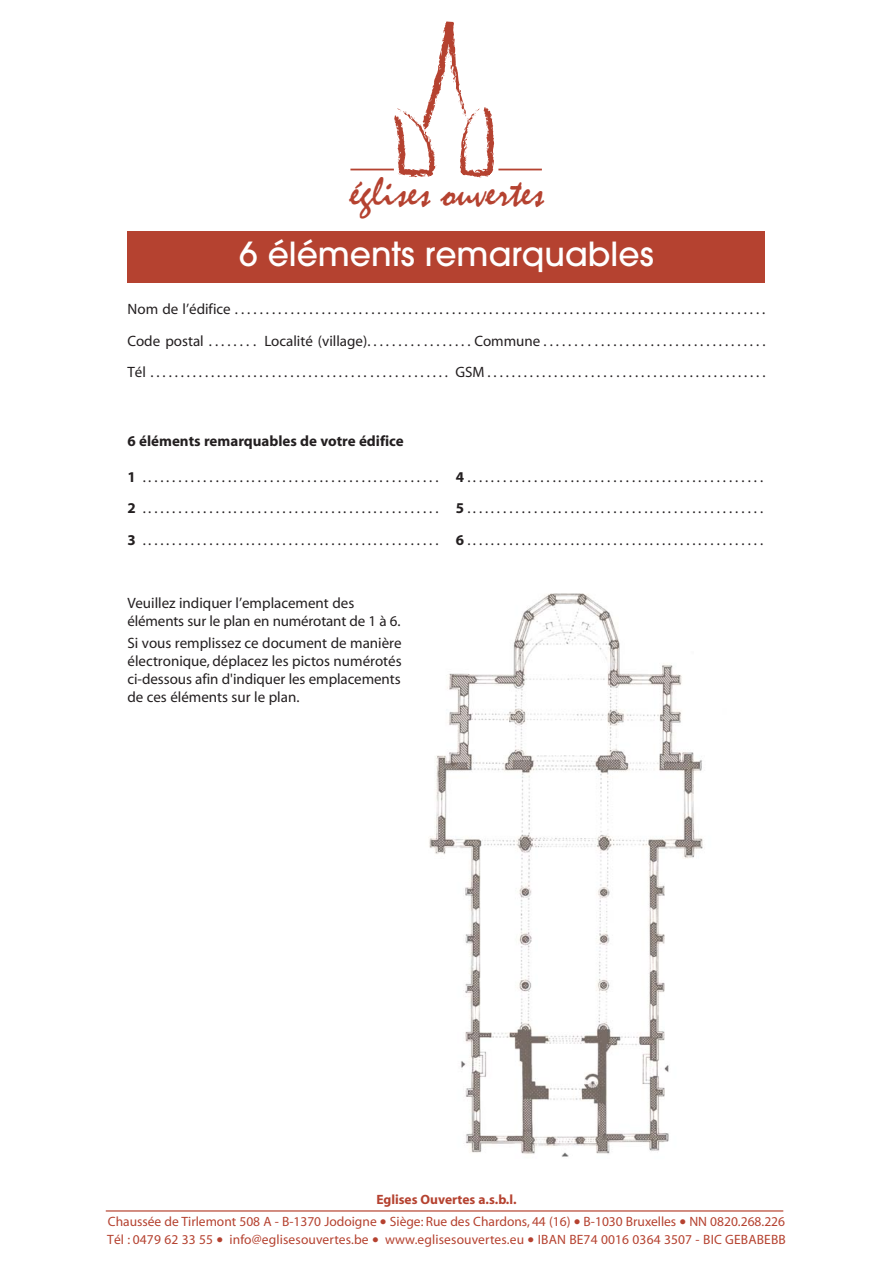
<style>
.page{position:relative;width:893px;height:1263px;background:#fff}
.page>*{position:absolute;margin:0;border:0;box-sizing:border-box;transform-origin:0 0}
.t1{font:42px "Mistral";color:#b54230}
.t2{font:500 33px "Avant Garde";color:#fff}
.t3{font:15px/31.5px "Myriad";color:#231f20;text-align:justify}
.t4{font:700 15px "Myriad";color:#231f20}
.t5{font:13.5px/22.2px "Myriad";color:#b54230;text-align:center}
.s1{font-weight:700}
.s2{font-size:24px}
</style>
<div class="page">
<div style="left:128px;top:231px;width:637px;height:51px;background:#b54230"></div>
<hr style="left:350px;top:169px;width:44px;height:1px;background:#b54230">
<hr style="left:498px;top:169px;width:44px;height:1px;background:#b54230">
<svg style="left:394px;top:22px;width:101px;height:156px"></svg>
<hr style="left:106px;top:1210px;width:677px;height:1px;background:#b54230">
<img style="left:429px;top:593px;width:274px;height:564px">
<h1 class="t1" style="left:350px;top:176px;width:196px">églises ouvertes</h1>
<h2 class="t2" style="left:239px;top:242px;width:416px">6 éléments remarquables</h2>
<p class="t3" style="left:128px;top:295px;width:639px">Nom de l’édifice . . . . . . . . . . . . . . . . . . . . . . . . . . . . . . . . . . . . . . . . . . . . . . . . . . . . . . . . . . . . . . . . . . . . . . . . . . . . . . . . . . . . . .<br>Code postal . . . . . . . . Localité (village). . . . . . . . . . . . . . . . . Commune . . . . . . . . . . . . . . . . . . . . . . . . . . . . . . . . . . . .<br>Tél . . . . . . . . . . . . . . . . . . . . . . . . . . . . . . . . . . . . . . . . . . . . . . . . . GSM . . . . . . . . . . . . . . . . . . . . . . . . . . . . . . . . . . . . . . . . . . . . . .</p>
<p class="t4" style="left:128px;top:435px;width:278px">6 éléments remarquables de votre édifice</p>
<p class="t3" style="left:128px;top:462px;width:637px"><span class="s1">1</span> . . . . . . . . . . . . . . . . . . . . . . . . . . . . . . . . . . . . . . . . . . . . . . . . . <span class="s1">4</span> . . . . . . . . . . . . . . . . . . . . . . . . . . . . . . . . . . . . . . . . . . . . . . . . .<br><span class="s1">2</span> . . . . . . . . . . . . . . . . . . . . . . . . . . . . . . . . . . . . . . . . . . . . . . . . . <span class="s1">5</span> . . . . . . . . . . . . . . . . . . . . . . . . . . . . . . . . . . . . . . . . . . . . . . . . .<br><span class="s1">3</span> . . . . . . . . . . . . . . . . . . . . . . . . . . . . . . . . . . . . . . . . . . . . . . . . . <span class="s1">6</span> . . . . . . . . . . . . . . . . . . . . . . . . . . . . . . . . . . . . . . . . . . . . . . . . .</p>
<p class="t3" style="left:128px;top:595px;width:274px;line-height:18px">Veuillez indiquer l’emplacement des éléments sur le plan en numérotant de 1 à 6.</p>
<p class="t3" style="left:128px;top:635px;width:276px;line-height:18px">Si vous remplissez ce document de manière électronique, déplacez les pictos numérotés ci-dessous afin d'indiquer les emplacements de ces éléments sur le plan.</p>
<p class="t5" style="left:108px;top:1189px;width:679px"><span class="s1">Eglises Ouvertes a.s.b.l.<br></span>Chaussée de Tirlemont 508 A - B-1370 Jodoigne <span class="s2">•</span> Siège: Rue des Chardons, 44 (16) <span class="s2">•</span> B-1030 Bruxelles <span class="s2">•</span> NN 0820.268.226</p>
<p class="t5" style="left:107px;top:1229px;width:680px">Tél : 0479 62 33 55 <span class="s2">•</span> info@eglisesouvertes.be <span class="s2">•</span> www.eglisesouvertes.eu <span class="s2">•</span> IBAN BE74 0016 0364 3507 - BIC GEBABEBB</p>
</div>
